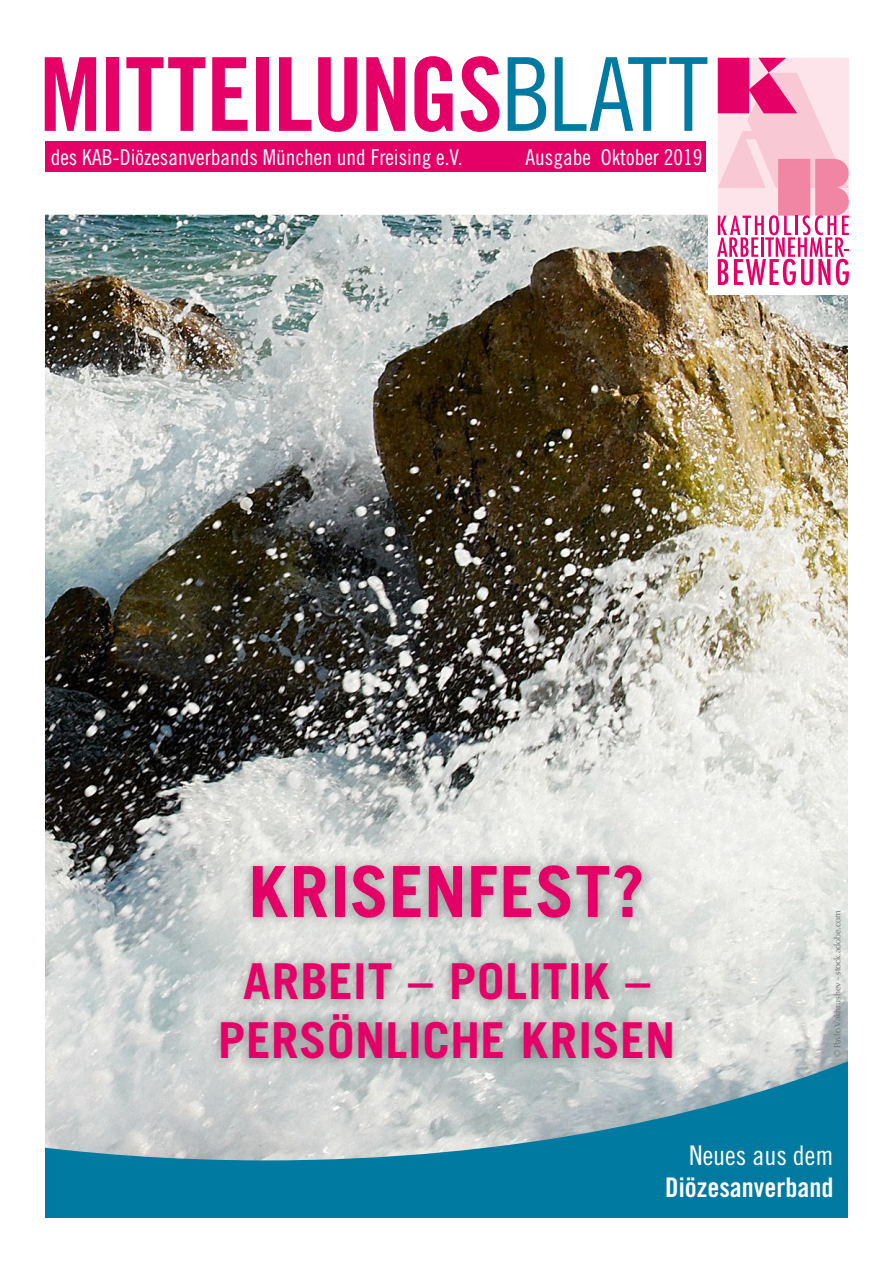
<style>
.page{position:relative;width:893px;height:1263px;background:#fff}
.page>*{position:absolute;margin:0;border:0;box-sizing:border-box;transform-origin:0 0}
.t1{font:102px "Trade Gothic Bold Cond Twenty";letter-spacing:-.02em;color:#e50068}
.t2{font:700 70.5px "Trade Gothic";letter-spacing:.01em;color:#e50068}
.t3{font:700 49.5px/59.4px "Trade Gothic";letter-spacing:.01em;color:#e50068;text-align:center}
.t4{font:27px "Trade Gothic Bold Cond Twenty";color:#fff}
.t5{font:27px "Trade Gothic Cond Eighteen";color:#fff}
.t6{font:21.9px "Trade Gothic Cond Eighteen";color:#fff}
.t7{font:9px "Optima LT Std";letter-spacing:-.01em;color:#6f6f6e}
.s1{font-family:"Trade Gothic Cond Eighteen";color:#007aa0}
</style>
<div class="page">
<div style="left:0;top:921px;width:893px;height:342px;background:#007aa0"></div>
<img style="left:45px;top:215px;width:804px;height:945px">
<div style="left:45px;top:142px;width:660px;height:30px;background:#e50068"></div>
<div style="left:0;top:183px;width:45px;height:1080px;background:#fff"></div>
<div style="left:0;top:1218px;width:893px;height:45px;background:#fff"></div>
<div style="left:849px;top:171px;width:44px;height:1092px;background:#fff"></div>
<div style="left:709px;top:49px;width:149px;height:245px;background:#fff"></div>
<svg style="left:717px;top:58px;width:132px;height:227px"></svg>
<div style="left:208px;top:853px;width:477px;height:219px;background:#000;opacity:.4"></div>
<h1 class="t1" style="left:39px;top:33px;width:670px">MITTEILUNGS<span class="s1">BLATT</span></h1>
<p class="t6" style="left:51px;top:144px;width:413px">des KAB-Diözesanverbands München und Freising e.V.</p>
<p class="t6" style="left:526px;top:144px;width:178px">Ausgabe Oktober 2019</p>
<h2 class="t2" style="left:249px;top:848px;width:398px">KRISENFEST?</h2>
<h3 class="t3" style="left:218px;top:951px;width:459px">ARBEIT – POLITIK –<br>PERSÖNLICHE KRISEN</h3>
<p class="t7" style="left:832px;top:1057px;width:149px;rotate:-90deg">© Pavlo Vakhrushev - stock.adobe.com</p>
<p class="t5" style="left:689px;top:1139px;width:146px">Neues aus dem</p>
<p class="t4" style="left:665px;top:1171px;width:170px">Diözesanverband</p>
</div>
